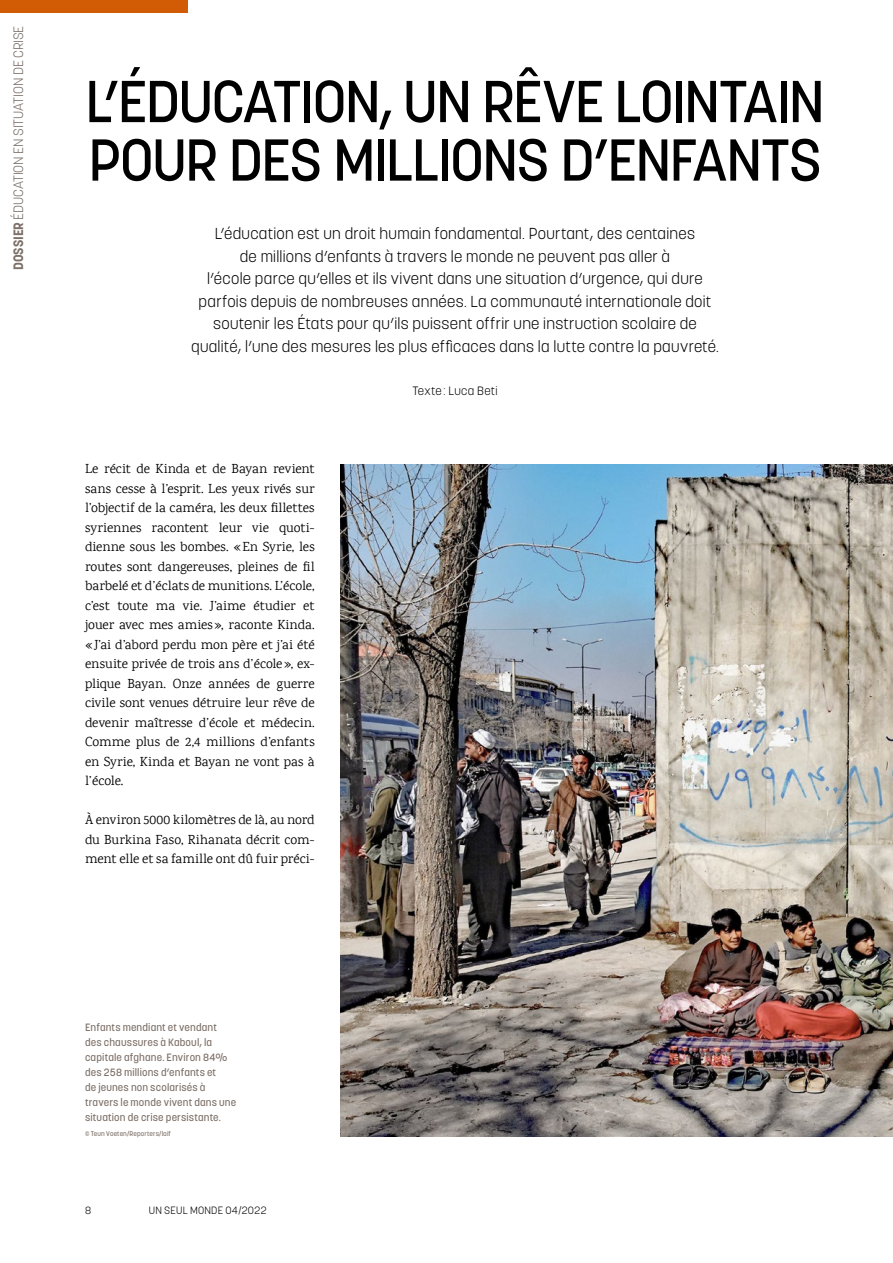
<style>
.page{position:relative;width:893px;height:1263px;background:#fff}
.page>*{position:absolute;margin:0;border:0;box-sizing:border-box;transform-origin:0 0}
.t1{font:500 58.5px/58.5px "Korolev";letter-spacing:-.035em;color:#000}
.t2{font:300 15.75px/22.5px "Korolev";letter-spacing:.015em;color:#000;text-align:center}
.t3{font:13.5px/19.5px "Karma";letter-spacing:.005em;color:#000;text-align:justify}
.t4{font:300 13.5px "Korolev";letter-spacing:-.01em;color:#7c6f66}
.t5{font:300 12px "Korolev";letter-spacing:.03em;color:#000}
.t6{font:500 10.5px/15px "Korolev";letter-spacing:.015em;color:#7c6f66}
.t7{font:300 10.5px "Korolev";letter-spacing:.02em;color:#000}
.t8{font:500 6.75px "Korolev";letter-spacing:.02em;color:#7c6f66}
.s1{font-weight:700}
</style>
<div class="page">
<div style="left:0;top:0;width:188px;height:13px;background:#d15c05"></div>
<img style="left:340px;top:464px;width:553px;height:672px">
<p class="t4" style="left:10px;top:270px;width:246px;rotate:-90deg"><span class="s1">DOSSIER</span> ÉDUCATION EN SITUATION DE CRISE</p>
<h1 class="t1" style="left:85px;top:72px;width:741px">L’ÉDUCATION, UN RÊVE LOINTAIN<br>POUR DES MILLIONS D’ENFANTS</h1>
<p class="t2" style="left:191px;top:222px;width:529px">L’éducation est un droit humain fondamental. Pourtant, des centaines<br>de millions d’enfants à travers le monde ne peuvent pas aller à<br>l’école parce qu’elles et ils vivent dans une situation d’urgence, qui dure parfois depuis de nombreuses années. La communauté internationale doit soutenir les États pour qu’ils puissent offrir une instruction scolaire de qualité, l’une des mesures les plus efficaces dans la lutte contre la pauvreté.</p>
<p class="t5" style="left:412px;top:383px;width:87px">Texte : Luca Beti</p>
<p class="t3" style="left:85px;top:459px;width:231px">Le récit de Kinda et de Bayan revient sans cesse à l’esprit. Les yeux rivés sur l’objectif de la caméra, les deux fillettes syriennes racontent leur vie quoti&shy;dienne sous les bombes. «En Syrie, les routes sont dangereuses, pleines de fil barbelé et d’éclats de munitions. L’école, c’est toute ma vie. J’aime étudier et jouer avec mes amies», raconte Kinda. «J’ai d’abord perdu mon père et j’ai été ensuite privée de trois ans d’école», ex&shy;plique Bayan. Onze années de guerre civile sont venues détruire leur rêve de devenir maîtresse d’école et médecin.<br>Comme plus de 2,4 millions d’enfants en Syrie, Kinda et Bayan ne vont pas à l’école.</p>
<p class="t3" style="left:85px;top:810px;width:231px">À environ 5000 kilomètres de là, au nord du Burkina Faso, Rihanata décrit com&shy;ment elle et sa famille ont dû fuir préci-</p>
<p class="t6" style="left:85px;top:1020px;width:153px">Enfants mendiant et vendant des chaussures à Kaboul, la capitale afghane. Environ 84% des 258 millions d’enfants et<br>de jeunes non scolarisés à travers le monde vivent dans une situation de crise persistante.</p>
<p class="t8" style="left:85px;top:1129px;width:87px">© Teun Voeten/Reporters/laif</p>
<p class="t7" style="left:85px;top:1204px;width:8px">8</p>
<p class="t7" style="left:149px;top:1204px;width:119px">UN SEUL MONDE 04/2022</p>
</div>
